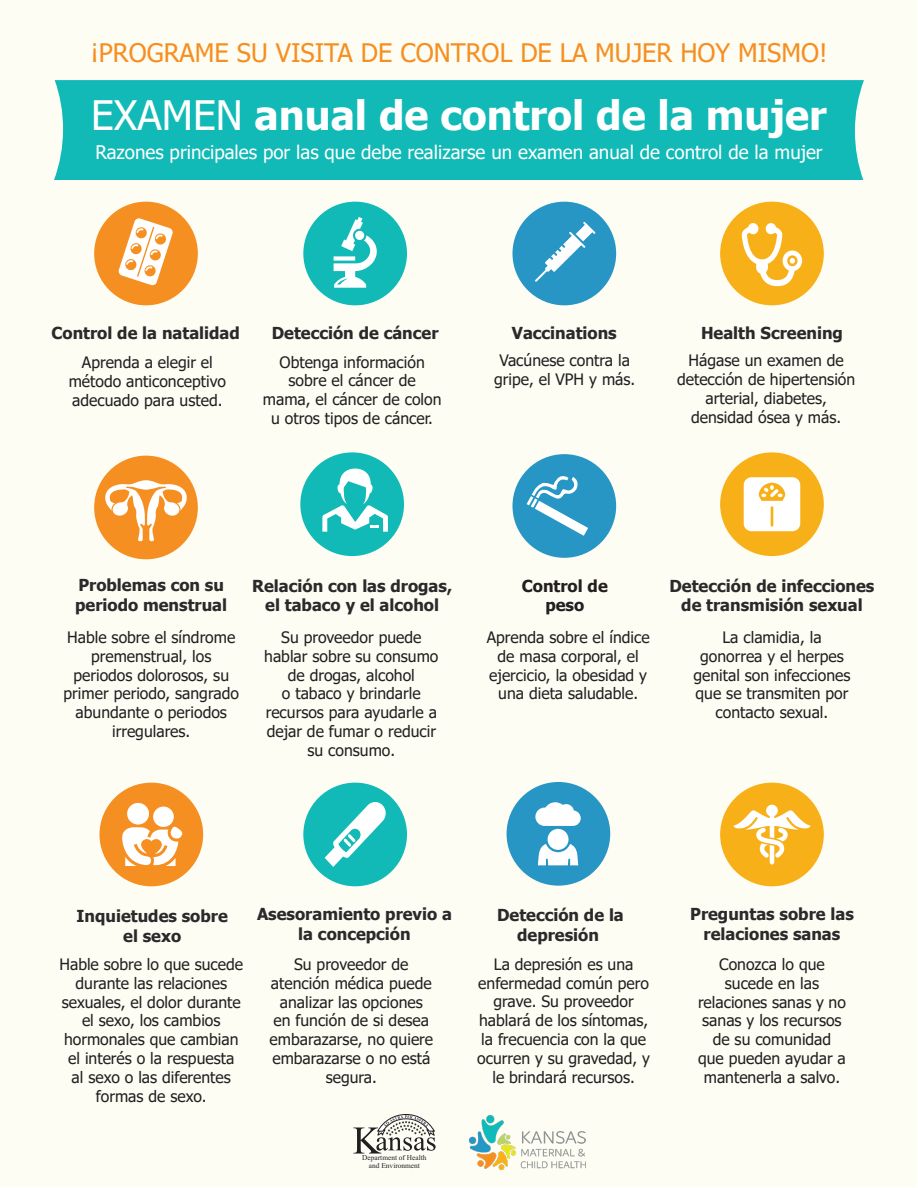
<style>
.page{position:relative;width:918px;height:1188px;background:#fff}
.page>*{position:absolute;margin:0;border:0;box-sizing:border-box;transform-origin:0 0}
.t1{font:700 40.5px "Tahoma";color:#fff}
.t2{font:25.5px "Tahoma";color:#f68f21}
.t3{font:18.75px "Tahoma";color:#fff}
.t4{font:700 16.5px/19.8px "Tahoma";color:#2b292a;text-align:center}
.t5{font:700 16.5px "Tahoma";color:#231f20}
.t6{font:15.75px/18.9px "Tahoma";color:#231f20;text-align:center}
.t7{font:7.35px/7.4px "Times New Roman";color:#231f20;text-align:center}
.s1{font-weight:400}
</style>
<div class="page">
<div style="left:1px;top:1px;width:916px;height:1186px;background:#fdfdf4"></div>
<div style="left:54px;top:80px;width:810px;height:100px;background:#11bab6"></div>
<div style="left:94px;top:202px;width:104px;height:103px;background:#f68f21;border-radius:50%"></div>
<div style="left:303px;top:202px;width:104px;height:103px;background:#11bab6;border-radius:50%"></div>
<div style="left:512px;top:202px;width:104px;height:103px;background:#2896c5;border-radius:50%"></div>
<div style="left:720px;top:202px;width:104px;height:103px;background:#f8b018;border-radius:50%"></div>
<div style="left:300px;top:452px;width:104px;height:104px;background:#11bab6;border-radius:50%"></div>
<div style="left:720px;top:452px;width:104px;height:104px;background:#f8b018;border-radius:50%"></div>
<div style="left:94px;top:456px;width:104px;height:103px;background:#f68f21;border-radius:50%"></div>
<div style="left:303px;top:783px;width:104px;height:103px;background:#11bab6;border-radius:50%"></div>
<div style="left:512px;top:454px;width:104px;height:104px;background:#2896c5;border-radius:50%"></div>
<div style="left:720px;top:783px;width:104px;height:103px;background:#f8b018;border-radius:50%"></div>
<svg style="left:118px;top:218px;width:55px;height:68px"></svg>
<svg style="left:334px;top:217px;width:43px;height:71px"></svg>
<svg style="left:535px;top:222px;width:60px;height:60px"></svg>
<svg style="left:742px;top:223px;width:60px;height:63px"></svg>
<svg style="left:322px;top:469px;width:66px;height:63px"></svg>
<svg style="left:744px;top:477px;width:56px;height:54px"></svg>
<svg style="left:105px;top:480px;width:82px;height:62px"></svg>
<svg style="left:325px;top:802px;width:61px;height:65px"></svg>
<svg style="left:527px;top:476px;width:61px;height:60px"></svg>
<svg style="left:733px;top:805px;width:78px;height:60px"></svg>
<div style="left:507px;top:782px;width:103px;height:104px;background:#2896c5;border-radius:50%"></div>
<svg style="left:538px;top:844px;width:40px;height:21px"></svg>
<div style="left:548px;top:829px;width:21px;height:21px;background:#fff;border-radius:50%"></div>
<svg style="left:535px;top:802px;width:46px;height:24px"></svg>
<div style="left:99px;top:783px;width:104px;height:103px;background:#f68f21;border-radius:50%"></div>
<div style="left:127px;top:803px;width:22px;height:22px;background:#fff;border-radius:50%"></div>
<svg style="left:122px;top:827px;width:61px;height:39px"></svg>
<div style="left:153px;top:807px;width:21px;height:20px;background:#fff;border-radius:50%"></div>
<svg style="left:353px;top:1114px;width:83px;height:40px"></svg>
<img style="left:469px;top:1116px;width:117px;height:54px">
<p class="t2" style="left:90px;top:36px;width:739px">¡PROGRAME SU VISITA DE CONTROL DE LA MUJER HOY MISMO!</p>
<p class="t1" style="left:91px;top:87px;width:737px"><span class="s1">EXAMEN</span> anual de control de la mujer</p>
<p class="t3" style="left:95px;top:139px;width:729px">Razones principales por las que debe realizarse un examen anual de control de la mujer</p>
<p class="t4" style="left:52px;top:324px;width:190px">Control de la natalidad</p>
<p class="t4" style="left:272px;top:324px;width:168px">Detección de cáncer</p>
<p class="t4" style="left:512px;top:324px;width:106px">Vaccinations</p>
<p class="t4" style="left:701px;top:324px;width:143px">Health Screening</p>
<p class="t6" style="left:69px;top:354px;width:159px">Aprenda a elegir el método anticonceptivo adecuado para usted.</p>
<p class="t6" style="left:263px;top:353px;width:180px">Obtenga información sobre el cáncer de mama, el cáncer de colon u otros tipos de cáncer.</p>
<p class="t6" style="left:494px;top:352px;width:143px">Vacúnese contra la gripe, el VPH y más.</p>
<p class="t6" style="left:677px;top:352px;width:180px">Hágase un examen de detección de hipertensión arterial, diabetes, densidad ósea y más.</p>
<p class="t4" style="left:78px;top:576px;width:147px">Problemas con su</p>
<p class="t4" style="left:75px;top:596px;width:153px">periodo menstrual</p>
<p class="t6" style="left:64px;top:628px;width:177px">Hable sobre el síndrome premenstrual, los periodos dolorosos, su primer periodo, sangrado abundante o periodos irregulares.</p>
<p class="t4" style="left:252px;top:576px;width:202px">Relación con las drogas,</p>
<p class="t4" style="left:265px;top:596px;width:175px">el tabaco y el alcohol</p>
<p class="t6" style="left:264px;top:628px;width:176px">Su proveedor puede hablar sobre su consumo de drogas, alcohol<br>o tabaco y brindarle recursos para ayudarle a dejar de fumar o reducir su consumo.</p>
<p class="t5" style="left:522px;top:574px;width:87px">Control de</p>
<p class="t5" style="left:545px;top:594px;width:40px">peso</p>
<p class="t6" style="left:487px;top:628px;width:164px">Aprenda sobre el índice de masa corporal, el ejercicio, la obesidad y una dieta saludable.</p>
<p class="t4" style="left:669px;top:576px;width:206px">Detección de infecciones de transmisión sexual</p>
<p class="t6" style="left:693px;top:628px;width:159px">La clamidia, la gonorrea y el herpes genital son infecciones que se transmiten por contacto sexual.</p>
<p class="t4" style="left:77px;top:907px;width:153px">Inquietudes sobre</p>
<p class="t4" style="left:123px;top:926px;width:60px">el sexo</p>
<p class="t6" style="left:59px;top:955px;width:185px">Hable sobre lo que sucede durante las relaciones sexuales, el dolor durante el sexo, los cambios hormonales que cambian el interés o la respuesta<br>al sexo o las diferentes formas de sexo.</p>
<p class="t4" style="left:257px;top:905px;width:197px">Asesoramiento previo a la concepción</p>
<p class="t4" style="left:690px;top:905px;width:165px">Preguntas sobre las</p>
<p class="t4" style="left:497px;top:906px;width:128px">Detección de la depresión</p>
<p class="t6" style="left:477px;top:955px;width:174px">La depresión es una enfermedad común pero grave. Su proveedor hablará de los síntomas, la frecuencia con la que ocurren y su gravedad, y le brindará recursos.</p>
<p class="t4" style="left:704px;top:925px;width:138px">relaciones sanas</p>
<p class="t6" style="left:270px;top:955px;width:165px">Su proveedor de atención médica puede analizar las opciones en función de si desea embarazarse, no quiere embarazarse o no está segura.</p>
<p class="t6" style="left:698px;top:955px;width:149px">Conozca lo que sucede en las relaciones sanas y no sanas y los recursos de su comunidad que pueden ayudar a mantenerla a salvo.</p>
<p class="t7" style="left:362px;top:1155px;width:66px">Department of Health and Environment</p>
</div>
